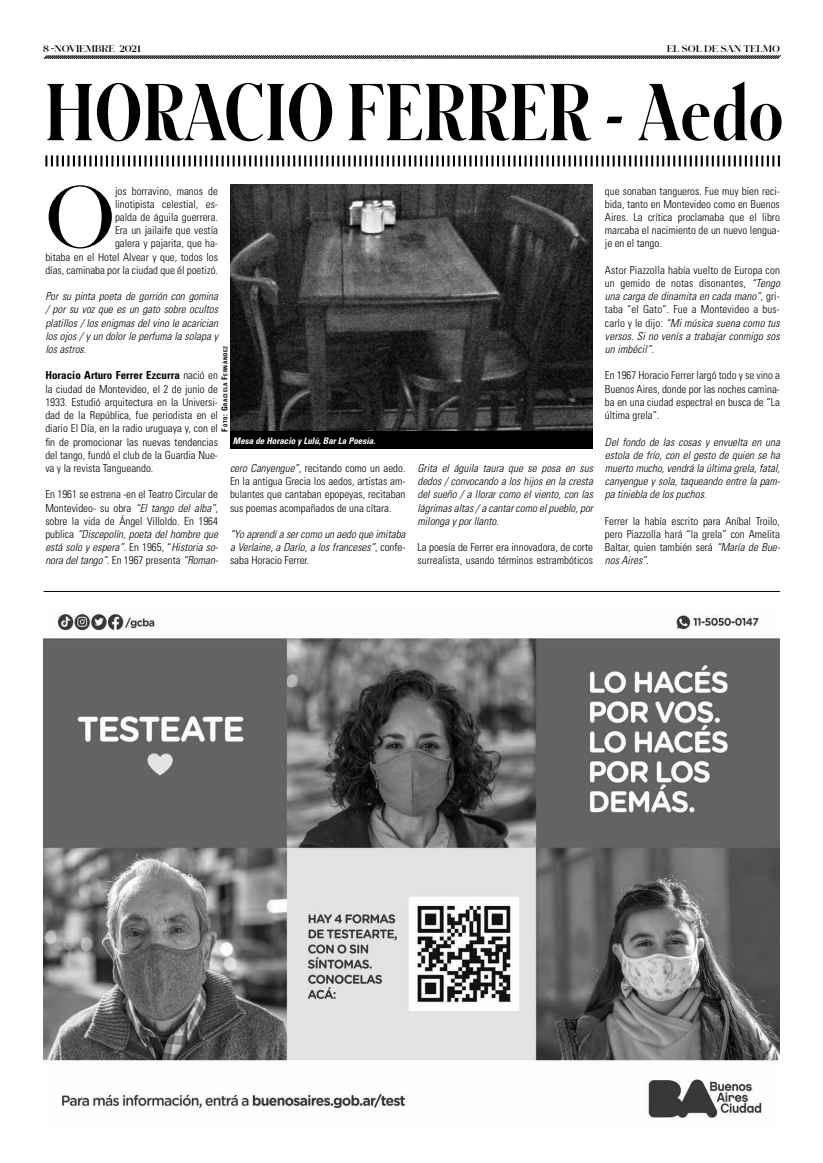
<style>
.page{position:relative;width:823px;height:1163px;background:#fff}
.page>*{position:absolute;margin:0;border:0;box-sizing:border-box;transform-origin:0 0}
.t1{font:600 81.4px "Schnyder Wide S";color:#000}
.t2{font:700 75px "Schnyder Cond S";color:#000}
.t3{font:300 condensed 11px/13.2px "Univers LT Std";color:#000;text-align:justify}
.t4{font:italic 300 condensed 11px/13.2px "Univers LT Std";color:#000;text-align:justify}
.t5{font:italic 700 condensed 9px "Univers LT Std";color:#fff}
.t6{font:700 9px "Schnyder Wide S";letter-spacing:.03em;color:#000}
.t7{font:700 condensed 5.6px "Univers LT Std";letter-spacing:.1em;color:#000}
.s1{font-weight:700}
.s2{font-style:italic}
.s3{font-size:8px}
.s4{font-style:normal}
</style>
<div class="page">
<svg style="left:43px;top:55px;width:738px;height:4px"></svg>
<hr style="left:44px;top:591px;width:735px;height:1px;background:#000">
<img style="left:43px;top:614px;width:736px;height:504px">
<img style="left:230px;top:184px;width:362px;height:247px">
<div style="left:230px;top:431px;width:362px;height:18px;background:#000"></div>
<svg style="left:45px;top:155px;width:734px;height:11px"></svg>
<p class="t6" style="left:43px;top:42px;width:99px">8 -NOVIEMBRE 2021</p>
<p class="t6" style="left:666px;top:42px;width:114px">EL SOL DE SAN TELMO</p>
<h2 class="t2" style="left:45px;top:59px;width:739px">HORACIO FERRER - Aedo</h2>
<h1 class="t1" style="left:45px;top:159px;width:71px">O</h1>
<p class="t3" style="left:45px;top:184px;width:174px;text-align:right">jos borravino, manos de<br>linotipista celestial, es-<br>palda de águila guerrera.<br>Era un jailaife que vestía<br>galera y pajarita, que ha-<br>bitaba en el Hotel Alvear y que, todos los días, caminaba por la ciudad que él poetizó.</p>
<p class="t4" style="left:45px;top:290px;width:174px">Por su pinta poeta de gorrión con gomina / por su voz que es un gato sobre ocultos platillos / los enigmas del vino le acarician los ojos / y un dolor le perfuma la solapa y los astros.</p>
<p class="t3" style="left:45px;top:369px;width:174px"><span class="s1">Horacio Arturo Ferrer Ezcurra</span> nació en la ciudad de Montevideo, el 2 de junio de 1933. Estudió arquitectura en la Universi&shy;dad de la República, fue periodista en el diario El Día, en la radio uruguaya y, con el fin de promocionar las nuevas tendencias del tango, fundó el club de la Guardia Nue&shy;va y la revista Tangueando.</p>
<p class="t3" style="left:45px;top:488px;width:174px">En 1961 se estrena -en el Teatro Circular de Montevideo- su obra <span class="s2">“El tango del alba”</span>, sobre la vida de Ángel Villoldo. En 1964 publica <span class="s2">“Discepolín, poeta del hombre que está solo y espera”</span>. En 1965, “<span class="s2">Historia so&shy;nora del tango”</span>. En 1967 presenta <span class="s2">“Roman-</span></p>
<p class="t7" style="left:222px;top:431px;width:87px;rotate:-90deg"><span class="s3">F</span>oto<span class="s3">: G</span>raciela <span class="s3">F</span>ernández</p>
<p class="t5" style="left:233px;top:435px;width:144px">Mesa de Horacio y Lulú, Bar La Poesía.</p>
<p class="t3" style="left:230px;top:461px;width:177px"><span class="s2">cero Canyengue”</span>, recitando como un aedo.<br>En la antigua Grecia los aedos, artistas am&shy;bulantes que cantaban epopeyas, recitaban sus poemas acompañados de una cítara.</p>
<p class="t4" style="left:230px;top:527px;width:177px">“Yo aprendí a ser como un aedo que imitaba a Verlaine, a Darío, a los franceses”<span class="s4">, confe&shy;saba Horacio Ferrer.</span></p>
<p class="t4" style="left:417px;top:461px;width:177px">Grita el águila taura que se posa en sus dedos / convocando a los hijos en la cresta del sueño / a llorar como el viento, con las lágrimas altas / a cantar como el pueblo, por milonga y por llanto.</p>
<p class="t3" style="left:417px;top:540px;width:177px">La poesía de Ferrer era innovadora, de corte surrealista, usando términos estrambóticos</p>
<p class="t3" style="left:604px;top:184px;width:176px">que sonaban tangueros. Fue muy bien reci&shy;bida, tanto en Montevideo como en Buenos Aires. La crítica proclamaba que el libro marcaba el nacimiento de un nuevo lengua&shy;je en el tango.</p>
<p class="t3" style="left:604px;top:263px;width:176px">Astor Piazzolla había vuelto de Europa con un gemido de notas disonantes, <span class="s2">“Tengo una carga de dinamita en cada mano”</span>, gri&shy;taba “el Gato”. Fue a Montevideo a bus&shy;carlo y le dijo: <span class="s2">“Mi música suena como tus versos. Si no venís a trabajar conmigo sos un imbécil”</span>.</p>
<p class="t3" style="left:604px;top:369px;width:176px">En 1967 Horacio Ferrer largó todo y se vino a Buenos Aires, donde por las noches camina&shy;ba en una ciudad espectral en busca de “La última grela”.</p>
<p class="t4" style="left:604px;top:435px;width:177px">Del fondo de las cosas y envuelta en una estola de frío, con el gesto de quien se ha muerto mucho, vendrá la última grela, fatal, canyengue y sola, taqueando entre la pam&shy;pa tiniebla de los puchos.</p>
<p class="t3" style="left:604px;top:514px;width:177px">Ferrer la había escrito para Aníbal Troilo, pero Piazzolla hará “la grela” con Amelita Baltar, quien también será <span class="s2">“María de Bue&shy;nos Aires”</span>.</p>
</div>
